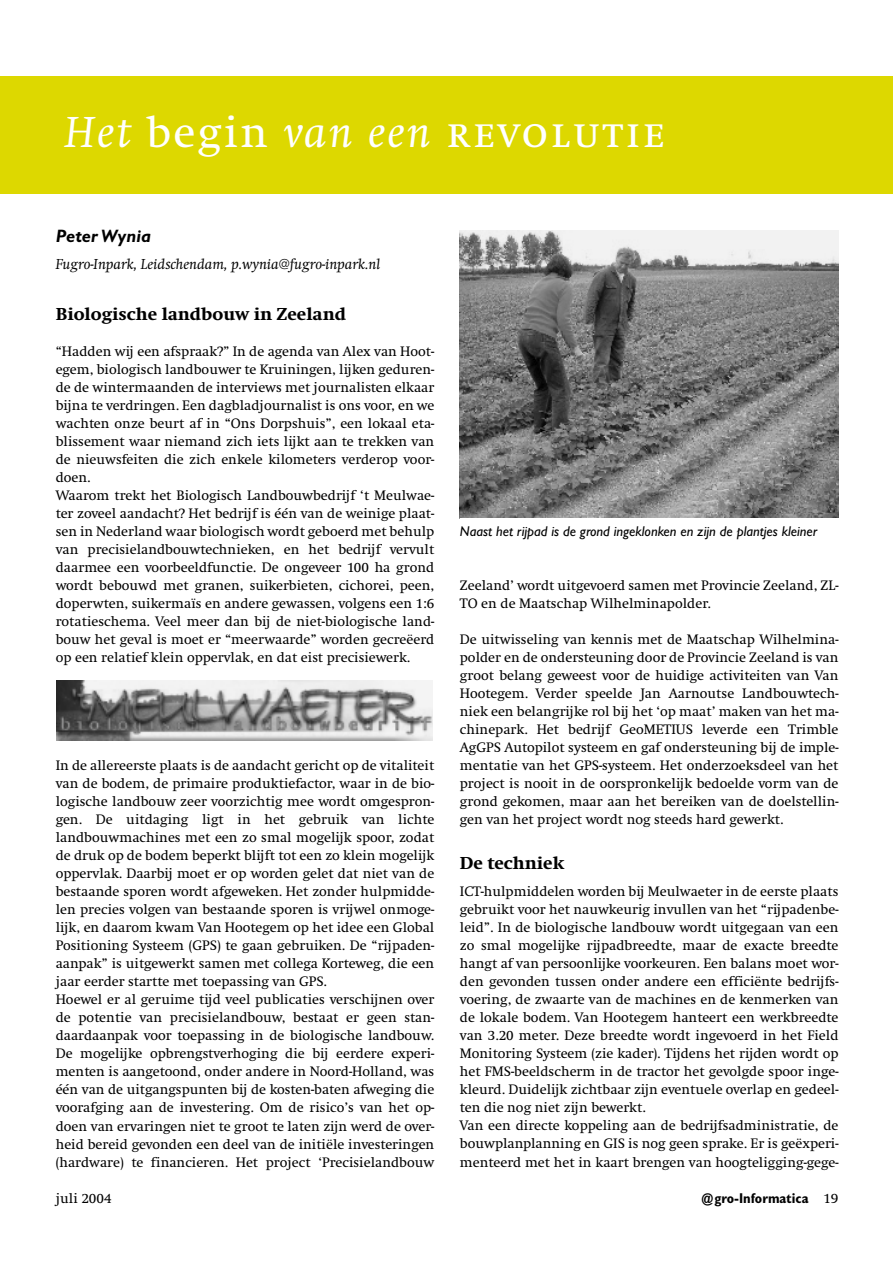
<style>
.page{position:relative;width:893px;height:1262px;background:#fff}
.page>*{position:absolute;margin:0;border:0;box-sizing:border-box;transform-origin:0 0}
.t1{font:italic 45px "Swift";letter-spacing:.045em;color:#fff}
.t2{font:800 18px "Swift";color:#000}
.t3{font:italic 700 18px "Gill Sans";color:#000}
.t4{font:italic 15px "Swift";color:#000}
.t5{font:14.25px/18px "Swift";color:#000}
.t6{font:italic 14.25px "Gill Sans";color:#000}
.t7{font:700 condensed 14.25px "Gill Sans";color:#000}
.s1{font-style:normal}
.s2{font-family:"Swift SC";font-style:normal}
.s3{font-family:"Swift";font-weight:400;font-stretch:normal}
</style>
<div class="page">
<div style="left:0;top:77px;width:892px;height:117px;background:#ddd800"></div>
<img style="left:57px;top:680px;width:375px;height:60px">
<img style="left:460px;top:230px;width:378px;height:288px">
<h1 class="t1" style="left:65px;top:115px;width:602px">Het <span class="s1">begin</span> van een <span class="s2">revolutie</span></h1>
<p class="t3" style="left:56px;top:230px;width:97px">Peter Wynia</p>
<p class="t4" style="left:56px;top:259px;width:326px">Fugro-Inpark, Leidschendam, p.wynia@fugro-inpark.nl</p>
<p class="t2" style="left:56px;top:308px;width:292px">Biologische landbouw in Zeeland</p>
<p class="t5" style="left:56px;top:344px;width:380px">“Hadden wij een afspraak?” In de agenda van Alex van Hoot&shy;egem, biologisch landbouwer te Kruiningen, lijken geduren&shy;de de wintermaanden de interviews met journalisten elkaar bijna te verdringen. Een dagbladjournalist is ons voor, en we wachten onze beurt af in “Ons Dorpshuis”, een lokaal eta&shy;blissement waar niemand zich iets lijkt aan te trekken van de nieuwsfeiten die zich enkele kilometers verderop voor&shy;doen.<br>Waarom trekt het Biologisch Landbouwbedrijf ‘t Meulwae&shy;ter zoveel aandacht? Het bedrijf is één van de weinige plaat&shy;sen in Nederland waar biologisch wordt geboerd met behulp van precisielandbouwtechnieken, en het bedrijf vervult daarmee een voorbeeldfunctie. De ongeveer 100 ha grond wordt bebouwd met granen, suikerbieten, cichorei, peen, doperwten, suikermaïs en andere gewassen, volgens een 1:6 rotatieschema. Veel meer dan bij de niet-biologische land&shy;bouw het geval is moet er “meerwaarde” worden gecreëerd op een relatief klein oppervlak, en dat eist precisiewerk.</p>
<p class="t5" style="left:56px;top:758px;width:380px">In de allereerste plaats is de aandacht gericht op de vitaliteit van de bodem, de primaire produktiefactor, waar in de bio&shy;logische landbouw zeer voorzichtig mee wordt omgespron&shy;gen. De uitdaging ligt in het gebruik van lichte landbouwmachines met een zo smal mogelijk spoor, zodat de druk op de bodem beperkt blijft tot een zo klein mogelijk oppervlak. Daarbij moet er op worden gelet dat niet van de bestaande sporen wordt afgeweken. Het zonder hulpmidde&shy;len precies volgen van bestaande sporen is vrijwel onmoge&shy;lijk, en daarom kwam Van Hootegem op het idee een Global Positioning Systeem (GPS) te gaan gebruiken. De “rijpaden&shy;aanpak” is uitgewerkt samen met collega Korteweg, die een jaar eerder startte met toepassing van GPS.<br>Hoewel er al geruime tijd veel publicaties verschijnen over de potentie van precisielandbouw, bestaat er geen stan&shy;daardaanpak voor toepassing in de biologische landbouw.<br>De mogelijke opbrengstverhoging die bij eerdere experi&shy;menten is aangetoond, onder andere in Noord-Holland, was één van de uitgangspunten bij de kosten-baten afweging die voorafging aan de investering. Om de risico’s van het op&shy;doen van ervaringen niet te groot te laten zijn werd de over&shy;heid bereid gevonden een deel van de initiële investeringen (hardware) te financieren. Het project ‘Precisielandbouw</p>
<p class="t6" style="left:460px;top:526px;width:359px">Naast het rijpad is de grond ingeklonken en zijn de plantjes kleiner</p>
<p class="t5" style="left:460px;top:578px;width:380px">Zeeland’ wordt uitgevoerd samen met Provincie Zeeland, ZL-<br>TO en de Maatschap Wilhelminapolder.</p>
<p class="t5" style="left:460px;top:632px;width:380px;text-align:justify">De uitwisseling van kennis met de Maatschap Wilhelmina&shy;polder en de ondersteuning door de Provincie Zeeland is van groot belang geweest voor de huidige activiteiten van Van Hootegem. Verder speelde Jan Aarnoutse Landbouwtech&shy;niek een belangrijke rol bij het ‘op maat’ maken van het ma&shy;chinepark. Het bedrijf GeoMETIUS leverde een Trimble AgGPS Autopilot systeem en gaf ondersteuning bij de imple&shy;mentatie van het GPS-systeem. Het onderzoeksdeel van het project is nooit in de oorspronkelijk bedoelde vorm van de grond gekomen, maar aan het bereiken van de doelstellin&shy;gen van het project wordt nog steeds hard gewerkt.</p>
<p class="t2" style="left:460px;top:856px;width:106px">De techniek</p>
<p class="t5" style="left:460px;top:884px;width:380px">ICT-hulpmiddelen worden bij Meulwaeter in de eerste plaats gebruikt voor het nauwkeurig invullen van het “rijpadenbe&shy;leid”. In de biologische landbouw wordt uitgegaan van een zo smal mogelijke rijpadbreedte, maar de exacte breedte hangt af van persoonlijke voorkeuren. Een balans moet wor&shy;den gevonden tussen onder andere een efficiënte bedrijfs&shy;voering, de zwaarte van de machines en de kenmerken van de lokale bodem. Van Hootegem hanteert een werkbreedte van 3.20 meter. Deze breedte wordt ingevoerd in het Field Monitoring Systeem (zie kader). Tijdens het rijden wordt op het FMS-beeldscherm in de tractor het gevolgde spoor inge&shy;kleurd. Duidelijk zichtbaar zijn eventuele overlap en gedeel&shy;ten die nog niet zijn bewerkt.<br>Van een directe koppeling aan de bedrijfsadministratie, de bouwplanplanning en GIS is nog geen sprake. Er is geëxperi&shy;menteerd met het in kaart brengen van hoogteligging-gege-</p>
<p class="t5" style="left:56px;top:1190px;width:57px">juli 2004</p>
<p class="t7" style="left:700px;top:1192px;width:139px">@gro-Informatica <span class="s3">19</span></p>
</div>
